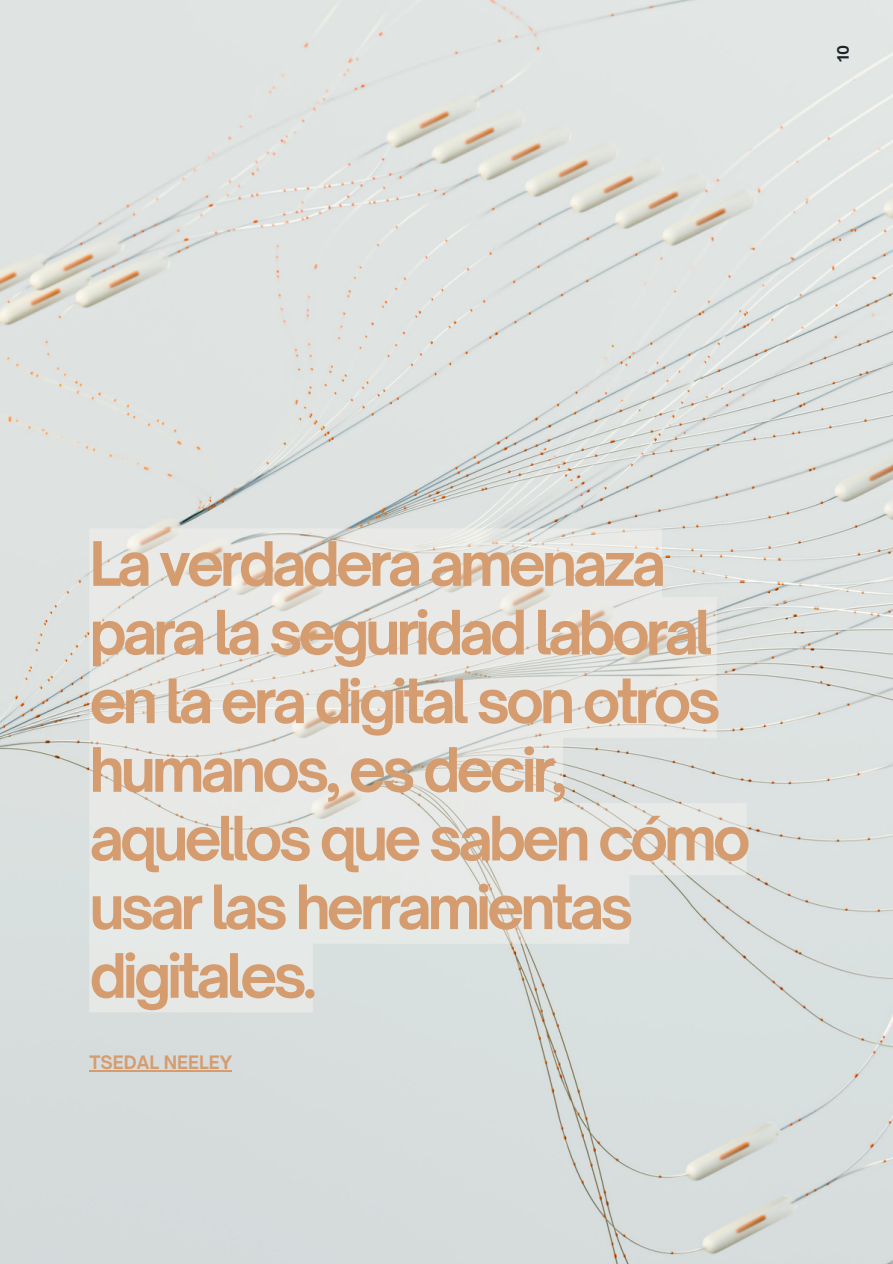
<style>
.page{position:relative;width:893px;height:1264px;background:#fff}
.page>*{position:absolute;margin:0;border:0;box-sizing:border-box;transform-origin:0 0}
.t1{font:700 58.5px/68.7px "Open Sauce One";letter-spacing:-.07em;color:#d59c6f}
.t2{font:700 17.7px "Open Sauce One";color:#d59c6f}
.t3{font:700 15px "Open Sauce One";color:#1d2327}
</style>
<div class="page">
<img style="left:0;top:0;width:892px;height:1263px">
<svg style="left:89px;top:528px;width:657px;height:484px;background:#e3e5e2"></svg>
<hr style="left:89px;top:1070px;width:143px;height:1px;background:#d59c6f">
<p class="t3" style="left:833px;top:62px;width:18px;rotate:-90deg">10</p>
<p class="t1" style="left:89px;top:529px;width:663px">La verdadera amenaza para la seguridad laboral en la era digital son otros humanos, es decir, aquellos que saben cómo usar las herramientas digitales.</p>
<p class="t2" style="left:89px;top:1051px;width:144px">TSEDAL NEELEY</p>
</div>
